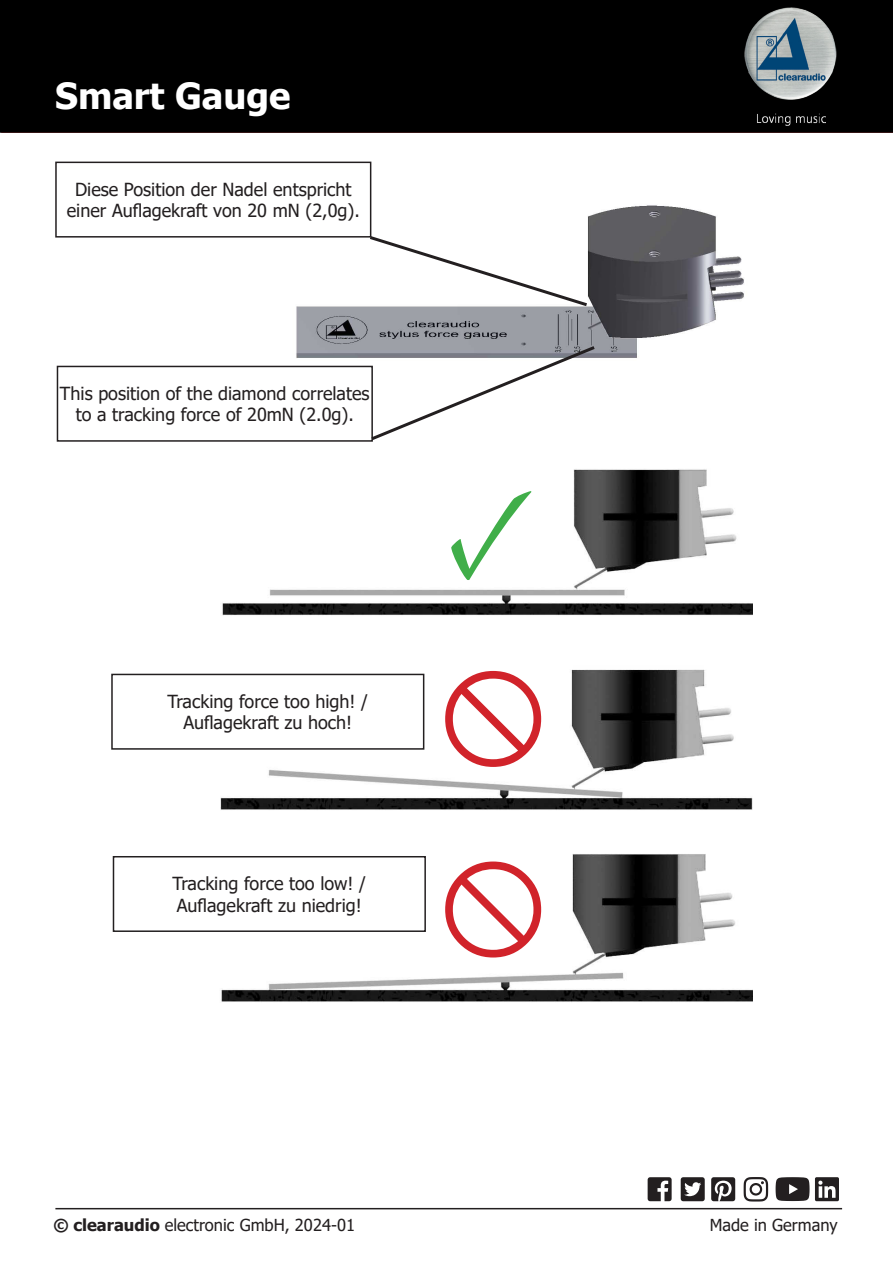
<style>
.page{position:relative;width:893px;height:1263px;background:#fff}
.page>*{position:absolute;margin:0;border:0;box-sizing:border-box;transform-origin:0 0}
.t1{font:italic 700 condensed 132px "Minion Pro";color:#40ae49}
.t2{font:700 36px "Tahoma";color:#fff}
.t3{font:18px/21.6px "Tahoma";color:#231f20;text-align:center}
.t4{font:16.5px "Tahoma";color:#231f20}
.s1{font-weight:700}
</style>
<div class="page">
<div style="left:0;top:0;width:893px;height:133px;background:#000"></div>
<img style="left:741px;top:7px;width:101px;height:118px">
<hr style="left:55px;top:1208px;width:787px;height:1px;background:#231f20">
<svg style="left:648px;top:1177px;width:24px;height:24px"></svg>
<svg style="left:681px;top:1177px;width:24px;height:24px"></svg>
<svg style="left:711px;top:1177px;width:24px;height:24px"></svg>
<svg style="left:744px;top:1177px;width:24px;height:24px"></svg>
<svg style="left:815px;top:1177px;width:24px;height:24px"></svg>
<svg style="left:776px;top:1177px;width:33px;height:24px"></svg>
<img style="left:112px;top:854px;width:640px;height:148px">
<img style="left:111px;top:669px;width:641px;height:141px">
<img style="left:222px;top:469px;width:531px;height:147px">
<img style="left:191px;top:187px;width:553px;height:179px">
<div style="left:111px;top:674px;width:313px;height:76px;border:2px solid #231f20"></div>
<div style="left:113px;top:856px;width:313px;height:76px;border:2px solid #231f20"></div>
<svg style="left:367px;top:234px;width:223px;height:74px"></svg>
<div style="left:55px;top:162px;width:316px;height:76px;border:2px solid #231f20"></div>
<svg style="left:368px;top:344px;width:230px;height:96px"></svg>
<div style="left:57px;top:366px;width:316px;height:76px;border:2px solid #231f20"></div>
<svg style="left:445px;top:670px;width:96px;height:97px"></svg>
<svg style="left:445px;top:860px;width:96px;height:97px"></svg>
<h2 class="t2" style="left:55px;top:71px;width:237px">Smart Gauge</h2>
<p class="t3" style="left:67px;top:179px;width:294px">Diese Position der Nadel entspricht einer Auflagekraft von 20 mN (2,0g).</p>
<p class="t3" style="left:60px;top:383px;width:311px">This position of the diamond correlates to a tracking force of 20mN (2.0g).</p>
<p class="t3" style="left:168px;top:691px;width:202px">Tracking force too high! /</p>
<p class="t3" style="left:183px;top:713px;width:170px">Auflagekraft zu hoch!</p>
<p class="t3" style="left:173px;top:874px;width:195px">Tracking force too low! /</p>
<p class="t3" style="left:177px;top:895px;width:186px">Auflagekraft zu niedrig!</p>
<p class="t1" style="left:446px;top:439px;width:91px">✓</p>
<p class="t4" style="left:53px;top:1214px;width:303px"><span class="s1">© clearaudio</span> electronic GmbH, 2024-01</p>
<p class="t4" style="left:710px;top:1214px;width:129px">Made in Germany</p>
</div>
